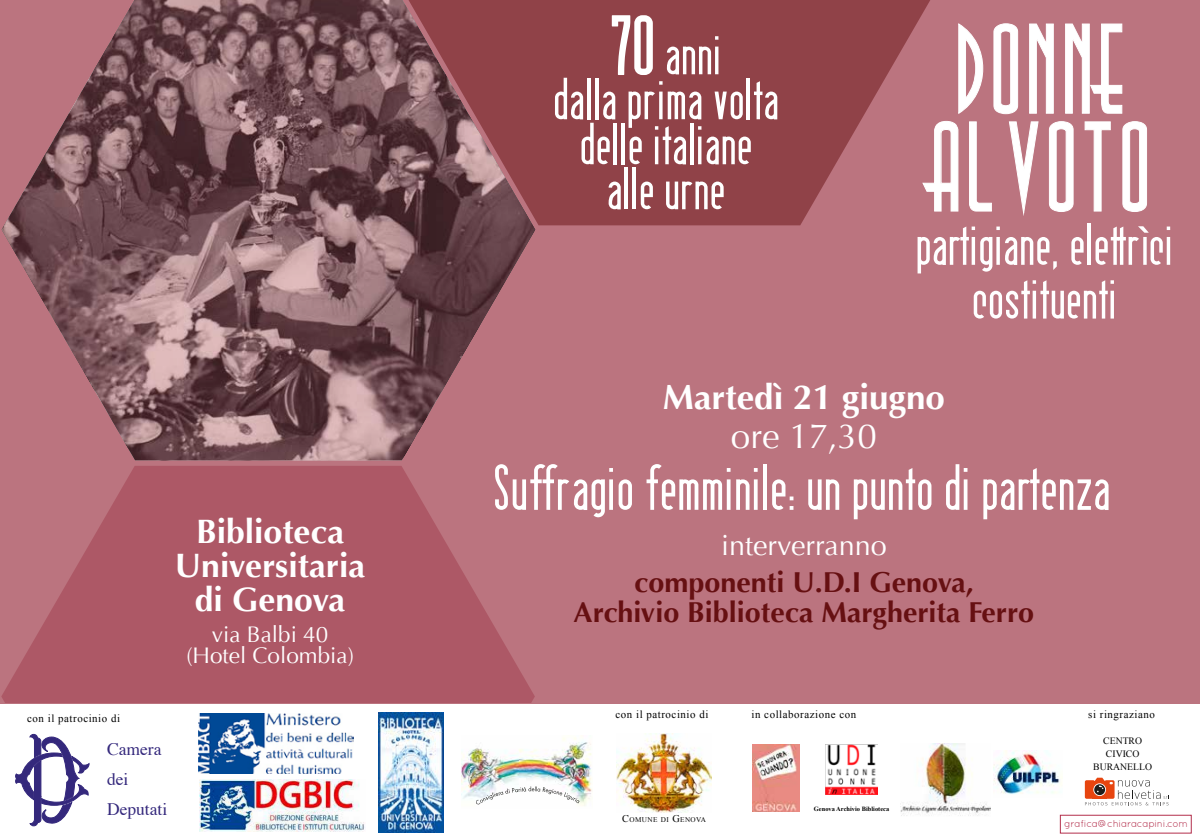
<style>
.page{position:relative;width:1200px;height:839px;background:#fff}
.page>*{position:absolute;margin:0;border:0;box-sizing:border-box;transform-origin:0 0}
.t1{font:118.88px/97.9px "Tall Deco";color:#fff;scale:.85 1}
.t2{font:58.75px "Berlin Email 2";color:#fff}
.t3{font:53.75px/53.8px "Berlin Email 2";color:#fff;text-align:center}
.t4{font:53.38px/45px "Berlin Email 2";color:#fff;text-align:center}
.t5{font:700 35px "Optima";color:#fff}
.t6{font:35px "Optima";color:#fff}
.t7{font:700 33.75px/33.8px "Optima";color:#fff;text-align:center}
.t8{font:700 28.75px/30px "Optima";color:#661012;text-align:center}
.t9{font:28.75px "Optima";color:#fff}
.t10{font:22.5px/21.2px "Optima";color:#fff;text-align:center}
.t11{font:17.5px/30px "Times";color:#34287c}
.t12{font:10.88px "Times New Roman";letter-spacing:.05em;color:#000}
.t13{font:10px "Quicksand";letter-spacing:-.025em;color:#b32f4c}
.t14{font:9.75px/13.2px "Times New Roman";color:#000;text-align:center}
.t15{font:7.25px "Times New Roman";letter-spacing:.05em;color:#000}
.t16{font:700 6.38px "Times New Roman";color:#000}
.s1{font-family:"Berlin Email";font-weight:700;font-size:75px}
.s2{font-size:10.25px}
</style>
<div class="page">
<div style="left:1px;top:0;width:1199px;height:703px;background:#bb747f"></div>
<svg style="left:958px;top:23px;width:26px;height:91px"></svg>
<svg style="left:993px;top:23px;width:25px;height:91px"></svg>
<svg style="left:1029px;top:23px;width:25px;height:91px"></svg>
<svg style="left:1065px;top:23px;width:58px;height:91px"></svg>
<svg style="left:931px;top:121px;width:28px;height:91px"></svg>
<svg style="left:969px;top:121px;width:23px;height:91px"></svg>
<svg style="left:1009px;top:121px;width:30px;height:95px"></svg>
<svg style="left:1049px;top:121px;width:25px;height:91px"></svg>
<svg style="left:1084px;top:121px;width:27px;height:91px"></svg>
<svg style="left:1122px;top:121px;width:25px;height:91px"></svg>
<svg style="left:2px;top:0;width:533px;height:460px"></svg>
<svg style="left:408px;top:0;width:523px;height:225px;fill:#904248"></svg>
<svg style="left:1px;top:466px;width:534px;height:237px;fill:#ad5866"></svg>
<img style="left:753px;top:744px;width:46px;height:68px">
<img style="left:825px;top:744px;width:53px;height:51px">
<img style="left:900px;top:744px;width:90px;height:72px">
<img style="left:462px;top:737px;width:130px;height:69px">
<svg style="left:476px;top:786px;width:104px;height:19px"></svg>
<img style="left:616px;top:733px;width:96px;height:79px">
<img style="left:379px;top:713px;width:65px;height:119px">
<img style="left:199px;top:714px;width:154px;height:59px">
<img style="left:199px;top:779px;width:166px;height:53px">
<img style="left:993px;top:750px;width:67px;height:44px">
<svg style="left:1085px;top:778px;width:84px;height:27px"></svg>
<div style="left:1060px;top:815px;width:131px;height:18px;border:1px solid #b32f4c"></div>
<svg style="left:15px;top:734px;width:74px;height:92px"></svg>
<h3 class="t7" style="left:175px;top:515px;width:192px">Biblioteca<br>Universitaria di Genova</h3>
<h3 class="t10" style="left:186px;top:624px;width:169px">via Balbi 40 (Hotel Colombia)</h3>
<p class="t12" style="left:27px;top:711px;width:94px">con il patrocinio di</p>
<h3 class="t11" style="left:107px;top:733px;width:62px">Camera dei<br>Deputati</h3>
<h3 class="t4" style="left:555px;top:30px;width:228px"><span class="s1">70</span> anni<br>dalla prima volta delle italiane alle urne</h3>
<h1 class="t1" style="left:934px;top:16px;width:265px">DONNE<br>ALVOTO</h1>
<h3 class="t3" style="left:918px;top:216px;width:259px">partigiane, elettrìci costituenti</h3>
<h3 class="t5" style="left:663px;top:377px;width:284px">Martedì 21 giugno</h3>
<h3 class="t6" style="left:731px;top:416px;width:147px">ore 17,30</h3>
<h2 class="t2" style="left:495px;top:452px;width:619px">Suffragio femminile: un punto di partenza</h2>
<h3 class="t9" style="left:721px;top:528px;width:167px">interverranno</h3>
<h3 class="t8" style="left:574px;top:568px;width:462px">componenti U.D.I Genova,<br>Archivio Biblioteca Margherita Ferro</h3>
<p class="t12" style="left:615px;top:707px;width:94px">con il patrocinio di</p>
<p class="t15" style="left:622px;top:815px;width:85px"><span class="s2">C</span>OMUNE DI <span class="s2">G</span>ENOVA</p>
<p class="t12" style="left:751px;top:707px;width:106px">in collaborazione con</p>
<p class="t12" style="left:1088px;top:707px;width:68px">si ringraziano</p>
<p class="t16" style="left:814px;top:805px;width:77px">Genova Archivio Biblioteca</p>
<p class="t14" style="left:1093px;top:733px;width:60px">CENTRO<br>CIVICO<br>BURANELLO</p>
<p class="t13" style="left:1064px;top:818px;width:125px">grafica@chiaracapini.com</p>
</div>
